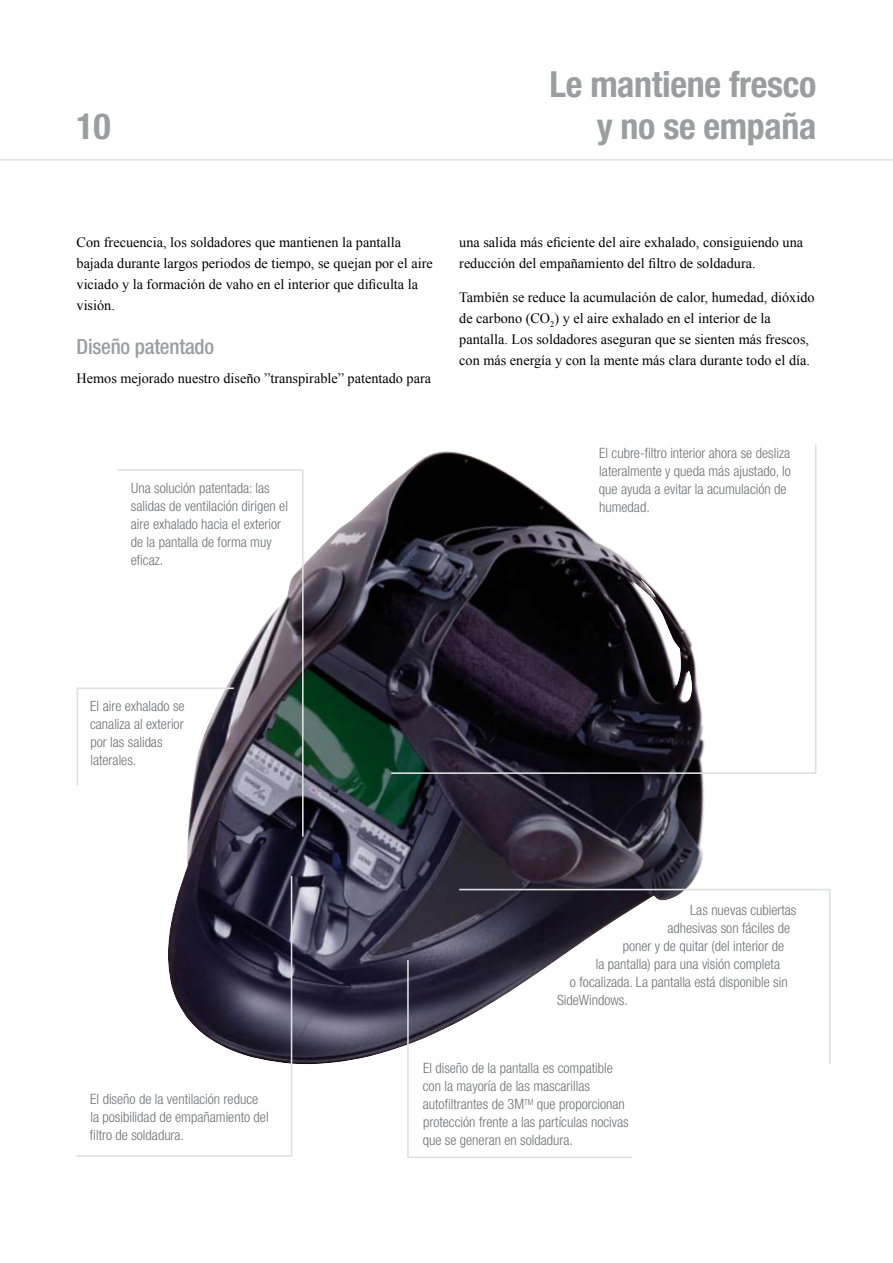
<style>
.page{position:relative;width:893px;height:1263px;background:#fff}
.page>*{position:absolute;margin:0;border:0;box-sizing:border-box;transform-origin:0 0}
.t1{font:700 condensed 36px/42px "Helvetica Neue LT Pro";letter-spacing:-.01em;color:#9c9d9f;text-align:right}
.t2{font:500 condensed 21px "Helvetica Neue LT Pro";letter-spacing:-.01em;color:#9c9d9f}
.t3{font:300 condensed 14.25px/18px "Helvetica Neue LT Pro";color:#707173}
.t4{font:14.25px/21px "Times New Roman";color:#000}
</style>
<div class="page">
<hr style="left:0;top:159px;width:893px;height:2px;background:#dfe0e1">
<img style="left:184px;top:485px;width:520px;height:579px">
<svg style="left:76px;top:874px;width:217px;height:283px"></svg>
<svg style="left:76px;top:687px;width:40px;height:99px"></svg>
<svg style="left:116px;top:469px;width:188px;height:369px"></svg>
<svg style="left:458px;top:888px;width:373px;height:176px"></svg>
<svg style="left:406px;top:958px;width:228px;height:200px"></svg>
<svg style="left:390px;top:444px;width:427px;height:331px"></svg>
<h1 class="t1" style="left:77px;top:105px;width:36px">10</h1>
<h1 class="t1" style="left:549px;top:63px;width:268px">Le mantiene fresco y no se empaña</h1>
<p class="t4" style="left:77px;top:231px;width:358px">Con frecuencia, los soldadores que mantienen la pantalla bajada durante largos periodos de tiempo, se quejan por el aire viciado y la formación de vaho en el interior que dificulta la visión.</p>
<h2 class="t2" style="left:77px;top:334px;width:139px">Diseño patentado</h2>
<p class="t4" style="left:77px;top:368px;width:356px">Hemos mejorado nuestro diseño ”transpirable” patentado para</p>
<p class="t3" style="left:131px;top:479px;width:159px">Una solución patentada: las salidas de ventilación dirigen el aire exhalado hacia el exterior de la pantalla de forma muy eficaz.</p>
<p class="t4" style="left:459px;top:231px;width:345px">una salida más eficiente del aire exhalado, consiguiendo una reducción del empañamiento del filtro de soldadura.</p>
<p class="t4" style="left:459px;top:286px;width:357px">También se reduce la acumulación de calor, humedad, dióxido de carbono (CO<sub>2</sub>) y el aire exhalado en el interior de la pantalla. Los soldadores aseguran que se sienten más frescos, con más energía y con la mente más clara durante todo el día.</p>
<p class="t3" style="left:599px;top:444px;width:193px">El cubre-filtro interior ahora se desliza lateralmente y queda más ajustado, lo que ayuda a evitar la acumulación de humedad.</p>
<p class="t3" style="left:90px;top:697px;width:96px">El aire exhalado se canaliza al exterior por las salidas laterales.</p>
<p class="t3" style="left:690px;top:901px;width:108px">Las nuevas cubiertas</p>
<p class="t3" style="left:667px;top:919px;width:124px">adhesivas son fáciles de</p>
<p class="t3" style="left:623px;top:937px;width:163px">poner y de quitar (del interior de</p>
<p class="t3" style="left:596px;top:955px;width:186px">la pantalla) para una visión completa</p>
<p class="t3" style="left:570px;top:973px;width:219px">o focalizada. La pantalla está disponible sin</p>
<p class="t3" style="left:557px;top:991px;width:72px">SideWindows.</p>
<p class="t3" style="left:90px;top:1090px;width:180px">El diseño de la ventilación reduce la posibilidad de empañamiento del filtro de soldadura.</p>
<p class="t3" style="left:423px;top:1059px;width:208px">El diseño de la pantalla es compatible con la mayoría de las mascarillas autofiltrantes de 3M<sup>TM</sup> que proporcionan protección frente a las partículas nocivas que se generan en soldadura.</p>
</div>
